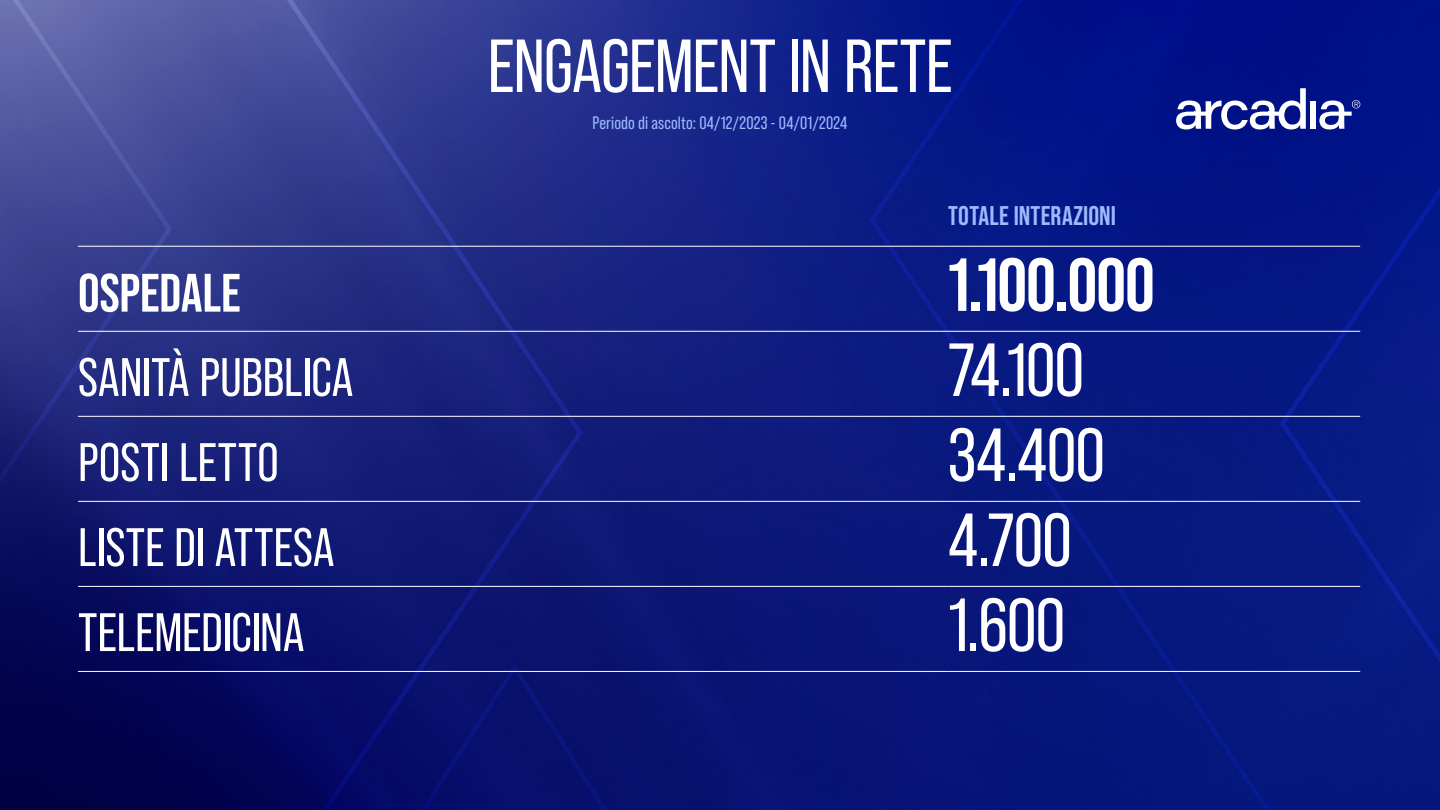
<style>
.page{position:relative;width:1440px;height:810px;background:#fff}
.page>*{position:absolute;margin:0;border:0;box-sizing:border-box;transform-origin:0 0}
.t1{font:75px "Bebas Neue Pro";letter-spacing:-.02em;color:#fff}
.t2{font:700 75px "Bebas Neue Pro";letter-spacing:-.015em;color:#fff}
.t3{font:54px "Bebas Neue Pro";color:#fff}
.t4{font:700 54px "Bebas Neue Pro";letter-spacing:-.005em;color:#fff}
.t5{font:700 27px "Bebas Neue Pro";letter-spacing:.01em;color:#9ebaff}
.t6{font:18px "Bebas Neue Pro";letter-spacing:.01em;color:#9ebaff}
</style>
<div class="page">
<img style="left:0;top:0;width:1440px;height:810px">
<hr style="left:78px;top:246px;width:870px;height:1px;background:#fff">
<hr style="left:948px;top:246px;width:412px;height:1px;background:#fff">
<hr style="left:78px;top:331px;width:870px;height:1px;background:#fff">
<hr style="left:948px;top:331px;width:412px;height:1px;background:#fff">
<hr style="left:78px;top:416px;width:870px;height:1px;background:#fff">
<hr style="left:948px;top:416px;width:412px;height:1px;background:#fff">
<hr style="left:78px;top:501px;width:870px;height:1px;background:#fff">
<hr style="left:948px;top:501px;width:412px;height:1px;background:#fff">
<hr style="left:78px;top:586px;width:870px;height:1px;background:#fff">
<hr style="left:948px;top:586px;width:412px;height:1px;background:#fff">
<hr style="left:78px;top:671px;width:870px;height:1px;background:#fff">
<hr style="left:948px;top:671px;width:412px;height:1px;background:#fff">
<svg style="left:1176px;top:82px;width:186px;height:47px"></svg>
<h1 class="t1" style="left:488px;top:24px;width:466px">ENGAGEMENT IN RETE</h1>
<p class="t6" style="left:593px;top:112px;width:256px">Periodo di ascolto: 04/12/2023 - 04/01/2024</p>
<p class="t4" style="left:78px;top:262px;width:164px">OSPEDALE</p>
<p class="t5" style="left:948px;top:200px;width:169px">TOTALE INTERAZIONI</p>
<h1 class="t2" style="left:948px;top:242px;width:208px">1.100.000</h1>
<p class="t3" style="left:78px;top:347px;width:277px">SANITÀ PUBBLICA</p>
<h1 class="t1" style="left:948px;top:328px;width:138px">74.100</h1>
<p class="t3" style="left:78px;top:432px;width:202px">POSTI LETTO</p>
<p class="t3" style="left:78px;top:517px;width:258px">LISTE DI ATTESA</p>
<p class="t3" style="left:78px;top:602px;width:228px">TELEMEDICINA</p>
<h1 class="t1" style="left:948px;top:413px;width:159px">34.400</h1>
<h1 class="t1" style="left:948px;top:498px;width:125px">4.700</h1>
<h1 class="t1" style="left:948px;top:583px;width:119px">1.600</h1>
</div>
